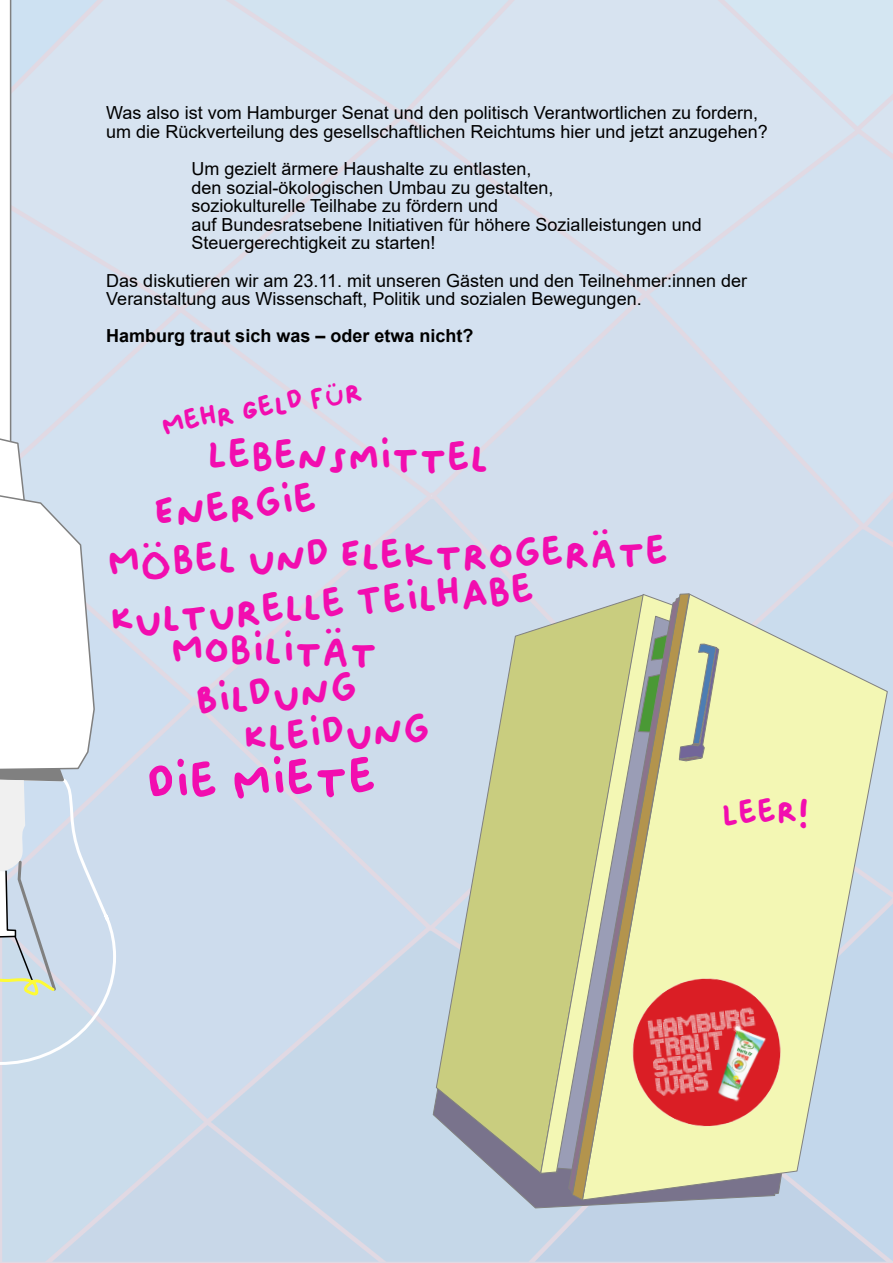
<style>
.page{position:relative;width:893px;height:1263px;background:#fff}
.page>*{position:absolute;margin:0;border:0;box-sizing:border-box;transform-origin:0 0}
.t1{font:54px "Oliver";color:#f20daf}
.t2{font:44.4px "Oliver";color:#f20daf}
.t3{font:36px "Oliver";color:#f20daf}
.t4{font:30.9px "Oliver";color:#f20daf}
.t5{font:18px/18.6px "Arial";color:#000}
.t6{font:700 18px "Arial";color:#000}
</style>
<div class="page">
<svg style="left:432px;top:1086px;width:353px;height:123px"></svg>
<svg style="left:435px;top:594px;width:133px;height:581px"></svg>
<svg style="left:540px;top:593px;width:31px;height:581px;fill:#c9cd7f"></svg>
<svg style="left:690px;top:593px;width:198px;height:608px;fill:#f3f7b4"></svg>
<svg style="left:571px;top:593px;width:119px;height:608px;fill:#f3f7b4"></svg>
<svg style="left:568px;top:596px;width:113px;height:600px"></svg>
<svg style="left:678px;top:643px;width:42px;height:119px"></svg>
<img style="left:625px;top:966px;width:178px;height:179px">
<svg style="left:0;top:0;width:118px;height:1066px"></svg>
<p class="t5" style="left:106px;top:105px;width:663px">Was also ist vom Hamburger Senat und den politisch Verantwortlichen zu fordern, um die Rückverteilung des gesellschaftlichen Reichtums hier und jetzt anzugehen?</p>
<p class="t5" style="left:191px;top:161px;width:512px">Um gezielt ärmere Haushalte zu entlasten,<br>den sozial-ökologischen Umbau zu gestalten,<br>soziokulturelle Teilhabe zu fördern und<br>auf Bundesratsebene Initiativen für höhere Sozialleistungen und Steuergerechtigkeit zu starten!</p>
<p class="t5" style="left:106px;top:273px;width:642px">Das diskutieren wir am 23.11. mit unseren Gästen und den Teilnehmer:innen der<br>Veranstaltung aus Wissenschaft, Politik und sozialen Bewegungen.</p>
<p class="t6" style="left:106px;top:329px;width:369px">Hamburg traut sich was – oder etwa nicht?</p>
<h3 class="t4" style="left:160px;top:415px;width:205px;rotate:-10deg">Mehr Geld für</h3>
<h2 class="t2" style="left:208px;top:439px;width:283px;rotate:1deg">Lebensmittel</h2>
<h2 class="t2" style="left:153px;top:500px;width:164px;rotate:-6deg">Energie</h2>
<h2 class="t2" style="left:107px;top:545px;width:563px;rotate:-1deg">Möbel und Elektrogeräte</h2>
<h2 class="t2" style="left:110px;top:605px;width:426px;rotate:-4deg">Kulturelle Teilhabe</h2>
<h2 class="t2" style="left:171px;top:633px;width:208px;rotate:1deg">Mobilität</h2>
<h2 class="t2" style="left:195px;top:686px;width:163px;rotate:-5deg">Bildung</h2>
<h2 class="t2" style="left:243px;top:723px;width:188px;rotate:-3deg">Kleidung</h2>
<h1 class="t1" style="left:146px;top:765px;width:232px;rotate:-2deg">Die Miete</h1>
<h3 class="t3" style="left:721px;top:803px;width:89px;rotate:-5deg">Leer!</h3>
</div>
